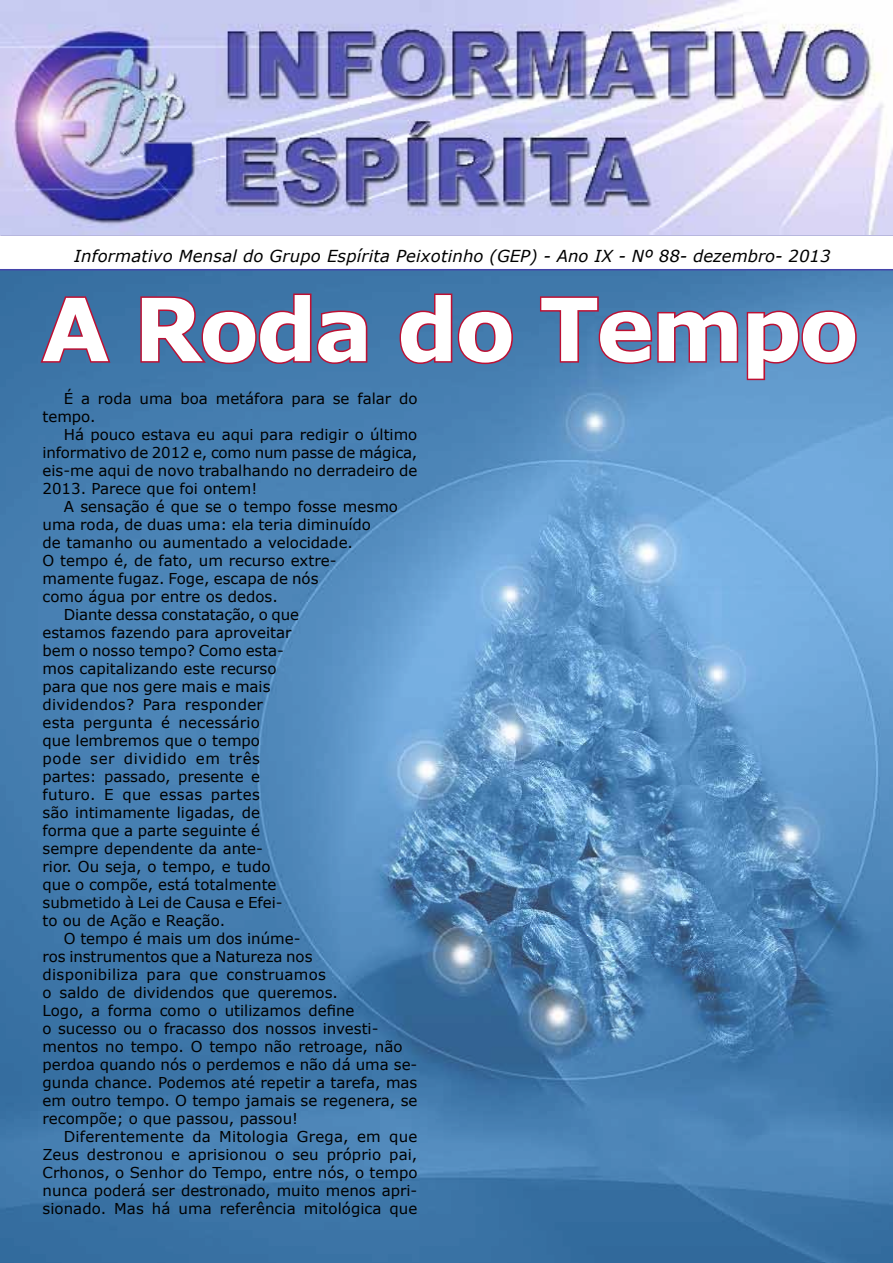
<style>
.page{position:relative;width:893px;height:1263px;background:#fff}
.page>*{position:absolute;margin:0;border:0;box-sizing:border-box;transform-origin:0 0}
.t1{font:700 87px "Verdana";letter-spacing:-.03em;color:#fff}
.t2{font:italic 16.5px "Verdana";letter-spacing:.01em;color:#000}
.t3{font:15px/18px "Verdana";color:#000}
.t4{font:15px "Verdana";letter-spacing:.02em;color:#000}
.t5{font:15px "Verdana";letter-spacing:.025em;color:#000}
.t6{font:15px "Verdana";letter-spacing:.04em;color:#000}
</style>
<div class="page">
<img style="left:0;top:270px;width:893px;height:993px">
<hr style="left:0;top:269px;width:893px;height:1px;background:#44a">
<img style="left:0;top:0;width:893px;height:235px">
<svg style="left:38px;top:294px;width:75px;height:70px;background:#506190"></svg>
<svg style="left:139px;top:292px;width:230px;height:74px;background:#596190"></svg>
<svg style="left:398px;top:292px;width:116px;height:74px;background:#5a6493"></svg>
<svg style="left:538px;top:295px;width:320px;height:87px;background:#6275a5"></svg>
<p class="t2" style="left:74px;top:246px;width:758px">Informativo Mensal do Grupo Espírita Peixotinho (GEP) - Ano IX - Nº 88- dezembro- 2013</p>
<h1 class="t1" style="left:42px;top:274px;width:819px">A Roda do Tempo</h1>
<p class="t3" style="left:43px;top:389px;width:376px;text-indent:21px">É a roda uma boa metáfora para se falar do tempo.</p>
<p class="t3" style="left:43px;top:425px;width:376px;text-align:justify;text-indent:21px">Há pouco estava eu aqui para redigir o último informativo de 2012 e, como num passe de mágica, eis-me aqui de novo trabalhando no derradeiro de 2013. Parece que foi ontem!</p>
<p class="t3" style="left:64px;top:497px;width:336px">A sensação é que se o tempo fosse mesmo</p>
<p class="t3" style="left:43px;top:515px;width:330px">uma roda, de duas uma: ela teria diminuído</p>
<p class="t3" style="left:43px;top:533px;width:312px">de tamanho ou aumentado a velocidade.</p>
<p class="t3" style="left:43px;top:551px;width:295px">O tempo é, de fato, um recurso extre-</p>
<p class="t3" style="left:43px;top:569px;width:277px">mamente fugaz. Foge, escapa de nós</p>
<p class="t3" style="left:43px;top:587px;width:237px">como água por entre os dedos.</p>
<p class="t3" style="left:64px;top:605px;width:237px">Diante dessa constatação, o que</p>
<p class="t3" style="left:43px;top:623px;width:251px">estamos fazendo para aproveitar</p>
<p class="t3" style="left:43px;top:641px;width:243px">bem o nosso tempo? Como esta-</p>
<p class="t3" style="left:43px;top:659px;width:236px">mos capitalizando este recurso</p>
<p class="t3" style="left:43px;top:677px;width:229px">para que nos gere mais e mais</p>
<p class="t4" style="left:43px;top:695px;width:222px">dividendos? Para responder</p>
<p class="t3" style="left:43px;top:713px;width:219px">esta pergunta é necessário</p>
<p class="t3" style="left:43px;top:731px;width:219px">que lembremos que o tempo</p>
<p class="t6" style="left:43px;top:749px;width:219px">pode ser dividido em três</p>
<p class="t3" style="left:43px;top:767px;width:219px">partes: passado, presente e</p>
<p class="t5" style="left:43px;top:785px;width:219px">futuro. E que essas partes</p>
<p class="t3" style="left:43px;top:803px;width:219px">são intimamente ligadas, de</p>
<p class="t3" style="left:43px;top:821px;width:219px">forma que a parte seguinte é</p>
<p class="t3" style="left:43px;top:839px;width:222px">sempre dependente da ante-</p>
<p class="t3" style="left:43px;top:857px;width:229px">rior. Ou seja, o tempo, e tudo</p>
<p class="t3" style="left:43px;top:875px;width:236px">que o compõe, está totalmente</p>
<p class="t3" style="left:43px;top:893px;width:241px">submetido à Lei de Causa e Efei-</p>
<p class="t3" style="left:43px;top:911px;width:184px">to ou de Ação e Reação.</p>
<p class="t3" style="left:64px;top:929px;width:238px">O tempo é mais um dos inúme-</p>
<p class="t3" style="left:43px;top:947px;width:271px">ros instrumentos que a Natureza nos</p>
<p class="t4" style="left:43px;top:965px;width:285px">disponibiliza para que construamos</p>
<p class="t3" style="left:43px;top:983px;width:297px">o saldo de dividendos que queremos.</p>
<p class="t3" style="left:43px;top:1001px;width:314px">Logo, a forma como o utilizamos define</p>
<p class="t3" style="left:43px;top:1019px;width:338px">o sucesso ou o fracasso dos nossos investi-</p>
<p class="t3" style="left:43px;top:1037px;width:361px">mentos no tempo. O tempo não retroage, não</p>
<p class="t3" style="left:43px;top:1055px;width:376px">perdoa quando nós o perdemos e não dá uma se-</p>
<p class="t3" style="left:43px;top:1073px;width:376px">gunda chance. Podemos até repetir a tarefa, mas</p>
<p class="t3" style="left:43px;top:1091px;width:376px">em outro tempo. O tempo jamais se regenera, se</p>
<p class="t3" style="left:43px;top:1109px;width:257px">recompõe; o que passou, passou!</p>
<p class="t3" style="left:64px;top:1127px;width:355px">Diferentemente da Mitologia Grega, em que</p>
<p class="t3" style="left:43px;top:1145px;width:376px">Zeus destronou e aprisionou o seu próprio pai,</p>
<p class="t3" style="left:43px;top:1163px;width:376px">Crhonos, o Senhor do Tempo, entre nós, o tempo</p>
<p class="t3" style="left:43px;top:1181px;width:376px">nunca poderá ser destronado, muito menos apri-</p>
<p class="t3" style="left:43px;top:1199px;width:376px">sionado. Mas há uma referência mitológica que</p>
</div>
